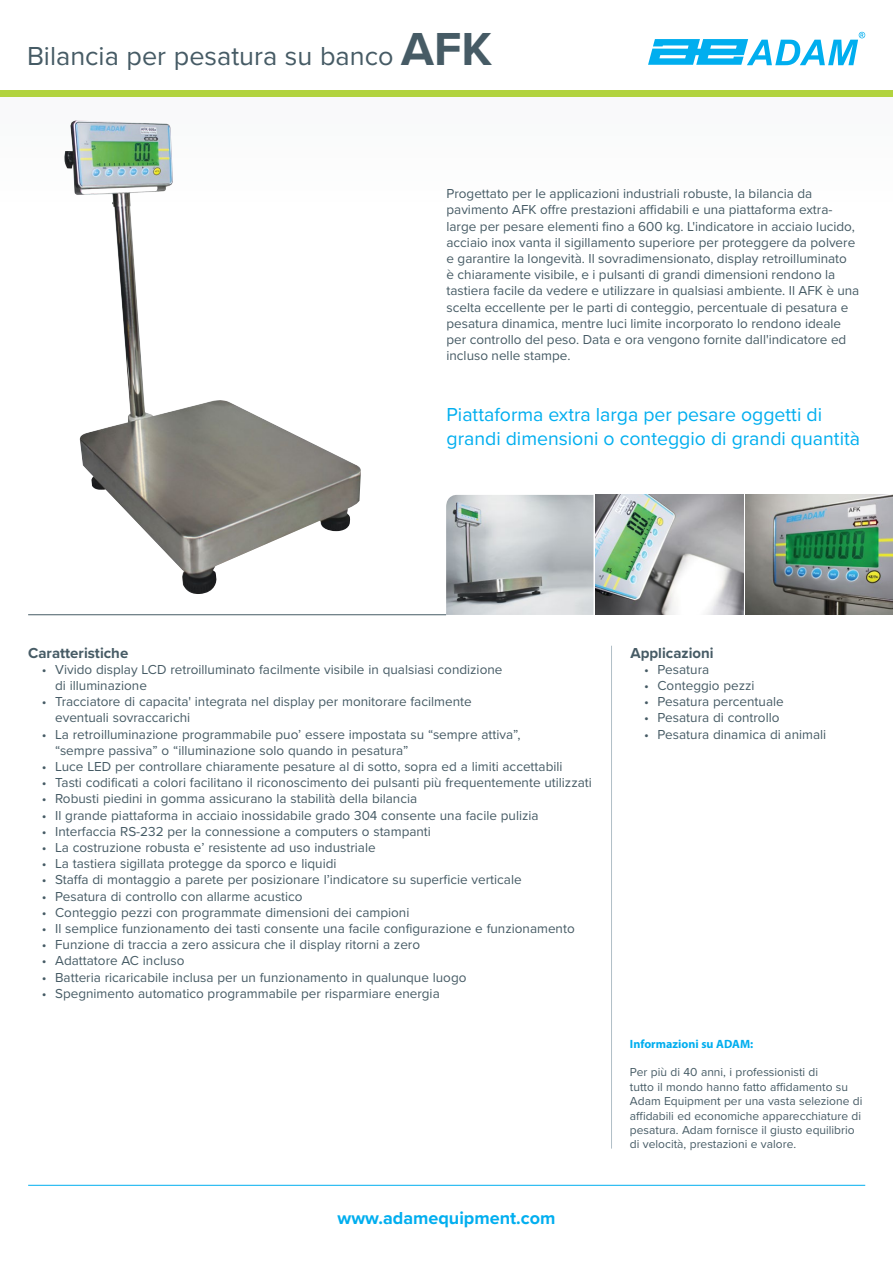
<style>
.page{position:relative;width:893px;height:1263px;background:#fff}
.page>*{position:absolute;margin:0;border:0;box-sizing:border-box;transform-origin:0 0}
.t1{font:27px "Proxima Nova";color:#465b65}
.t2{font:19.5px/23.4px "Proxima Nova";color:#00aeef}
.t3{font:700 18px "Proxima Nova";color:#00aeef}
.t4{font:700 15px "Proxima Nova";color:#465b65}
.t5{font:13.5px/16.2px "Proxima Nova";color:#465b65}
.t6{font:12px/14.4px "Proxima Nova";color:#465b65}
.t7{font:700 12px "Myriad Pro";color:#00aeef}
.s1{font-weight:700;font-size:48px}
</style>
<div class="page">
<div style="left:0;top:97px;width:893px;height:114px;background:#fbfbfb"></div>
<div style="left:0;top:91px;width:893px;height:6px;background:#b2d33e"></div>
<hr style="left:28px;top:1185px;width:837px;height:1px;background:#00aeef">
<hr style="left:28px;top:614px;width:418px;height:1px;background:#465b65">
<hr style="left:611px;top:646px;width:1px;height:502px;background:#b1bfc7">
<svg style="left:648px;top:32px;width:217px;height:33px"></svg>
<img style="left:64px;top:120px;width:297px;height:474px">
<img style="left:745px;top:495px;width:148px;height:120px">
<img style="left:596px;top:495px;width:147px;height:120px">
<img style="left:446px;top:495px;width:147px;height:120px">
<h1 class="t1" style="left:27px;top:36px;width:466px">Bilancia per pesatura su banco <span class="s1">AFK</span></h1>
<p class="t5" style="left:446px;top:185px;width:414px">Progettato per le applicazioni industriali robuste, la bilancia da pavimento AFK offre prestazioni affidabili e una piattaforma extra&shy;large per pesare elementi fino a 600 kg. L'indicatore in acciaio lucido, acciaio inox vanta il sigillamento superiore per proteggere da polvere e garantire la longevità. Il sovradimensionato, display retroilluminato<br>è chiaramente visibile, e i pulsanti di grandi dimensioni rendono la tastiera facile da vedere e utilizzare in qualsiasi ambiente. Il AFK è una scelta eccellente per le parti di conteggio, percentuale di pesatura e pesatura dinamica, mentre luci limite incorporato lo rendono ideale per controllo del peso. Data e ora vengono fornite dall'indicatore ed incluso nelle stampe.</p>
<h2 class="t2" style="left:446px;top:402px;width:415px">Piattaforma extra larga per pesare oggetti di grandi dimensioni o conteggio di grandi quantità</h2>
<p class="t4" style="left:28px;top:641px;width:102px">Caratteristiche</p>
<p class="t5" style="left:55px;top:661px;width:449px;text-indent:-14px">• Vivido display LCD retroilluminato facilmente visibile in qualsiasi condizione di illuminazione</p>
<p class="t5" style="left:55px;top:693px;width:418px;text-indent:-14px">• Tracciatore di capacita' integrata nel display per monitorare facilmente eventuali sovraccarichi</p>
<p class="t5" style="left:55px;top:725px;width:467px;text-indent:-14px">• La retroilluminazione programmabile puo’ essere impostata su “sempre attiva”, “sempre passiva” o “illuminazione solo quando in pesatura”</p>
<p class="t5" style="left:42px;top:758px;width:522px">• Luce LED per controllare chiaramente pesature al di sotto, sopra ed a limiti accettabili</p>
<p class="t5" style="left:42px;top:774px;width:552px">• Tasti codificati a colori facilitano il riconoscimento dei pulsanti più frequentemente utilizzati</p>
<p class="t5" style="left:42px;top:790px;width:377px">• Robusti piedini in gomma assicurano la stabilità della bilancia</p>
<p class="t5" style="left:42px;top:806px;width:498px">• Il grande piattaforma in acciaio inossidabile grado 304 consente una facile pulizia</p>
<p class="t5" style="left:42px;top:823px;width:391px">• Interfaccia RS-232 per la connessione a computers o stampanti</p>
<p class="t5" style="left:42px;top:839px;width:335px">• La costruzione robusta e’ resistente ad uso industriale</p>
<p class="t5" style="left:42px;top:855px;width:296px">• La tastiera sigillata protegge da sporco e liquidi</p>
<p class="t5" style="left:42px;top:871px;width:481px">• Staffa di montaggio a parete per posizionare l’indicatore su superficie verticale</p>
<p class="t5" style="left:42px;top:887px;width:263px">• Pesatura di controllo con allarme acustico</p>
<p class="t5" style="left:42px;top:904px;width:369px">• Conteggio pezzi con programmate dimensioni dei campioni</p>
<p class="t5" style="left:42px;top:920px;width:535px">• Il semplice funzionamento dei tasti consente una facile configurazione e funzionamento</p>
<p class="t5" style="left:42px;top:936px;width:380px">• Funzione di traccia a zero assicura che il display ritorni a zero</p>
<p class="t5" style="left:42px;top:952px;width:144px">• Adattatore AC incluso</p>
<p class="t5" style="left:42px;top:968px;width:426px">• Batteria ricaricabile inclusa per un funzionamento in qualunque luogo</p>
<p class="t5" style="left:42px;top:985px;width:400px">• Spegnimento automatico programmabile per risparmiare energia</p>
<h3 class="t3" style="left:338px;top:1205px;width:219px">www.adamequipment.com</h3>
<p class="t4" style="left:630px;top:641px;width:85px">Applicazioni</p>
<p class="t5" style="left:644px;top:661px;width:67px">• Pesatura</p>
<p class="t5" style="left:644px;top:677px;width:112px">• Conteggio pezzi</p>
<p class="t5" style="left:644px;top:693px;width:141px">• Pesatura percentuale</p>
<p class="t5" style="left:644px;top:709px;width:137px">• Pesatura di controllo</p>
<p class="t5" style="left:644px;top:725px;width:184px">• Pesatura dinamica di animali</p>
<p class="t7" style="left:630px;top:1036px;width:125px">Informazioni su ADAM:</p>
<p class="t6" style="left:630px;top:1065px;width:234px">Per più di 40 anni, i professionisti di<br>tutto il mondo hanno fatto affidamento su Adam Equipment per una vasta selezione di affidabili ed economiche apparecchiature di pesatura. Adam fornisce il giusto equilibrio di velocità, prestazioni e valore.</p>
</div>
